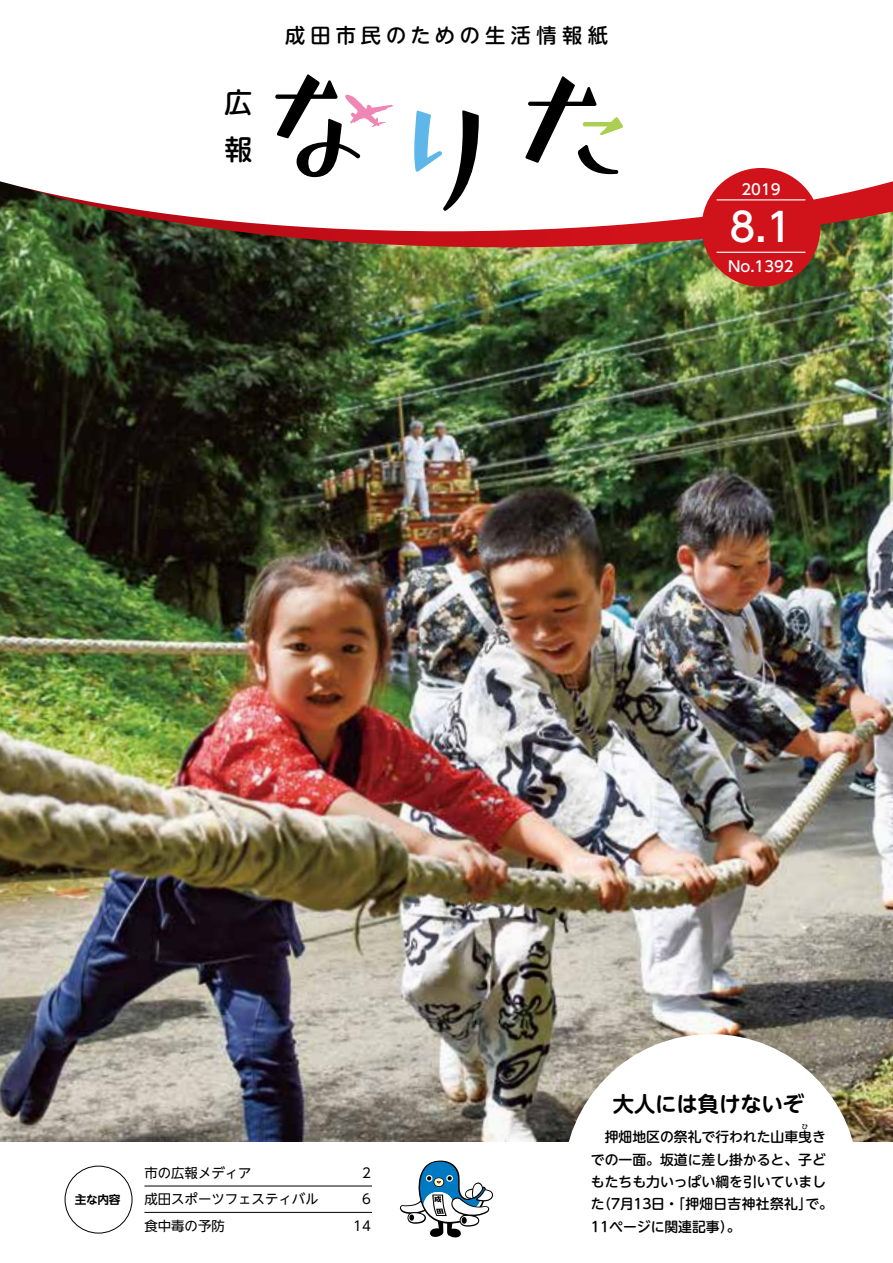
<style>
.page{position:relative;width:893px;height:1263px;background:#fff}
.page>*{position:absolute;margin:0;border:0;box-sizing:border-box;transform-origin:0 0}
.t1{font:500 39.3px "UD Shin Go Pro";color:#fff}
.t2{font:500 27.9px/47px "UD Shin M Go Pr 6";color:#000}
.t3{font:700 21.3px "UD Shin M Go Pr 6 De";color:#000}
.t4{font:500 20.25px "UD Shin M Go Pr 6";letter-spacing:.25em;color:#000}
.t5{font:500 14.85px "UD Shin Go Pro";color:#fff}
.t6{font:500 13.8px/22.4px "UD Shin M Go Pr 6";color:#000}
.t7{font:13.35px "UD Shin Go NT Pro";color:#000}
.t8{font:700 11.7px "UD Shin Go NT Pro De";color:#000}
.t9{font:500 6.45px "UD Shin M Go Pr 6";color:#000}
</style>
<div class="page">
<img style="left:0;top:247px;width:893px;height:894px">
<img style="left:0;top:231px;width:893px;height:16px">
<svg style="left:0;top:168px;width:893px;height:63px"></svg>
<div style="left:702px;top:168px;width:118px;height:119px;background:#d0121b;border-radius:50%"></div>
<hr style="left:717px;top:199px;width:88px;height:1px;background:#fff">
<hr style="left:717px;top:252px;width:88px;height:1px;background:#fff">
<div style="left:65px;top:1166px;width:67px;height:67px;border:1px solid #000;border-radius:50%"></div>
<svg style="left:563px;top:1034px;width:295px;height:108px"></svg>
<svg style="left:525px;top:76px;width:98px;height:98px"></svg>
<svg style="left:414px;top:110px;width:65px;height:101px"></svg>
<svg style="left:275px;top:74px;width:118px;height:103px"></svg>
<hr style="left:144px;top:1186px;width:228px;height:1px;background:#000">
<hr style="left:144px;top:1212px;width:228px;height:1px;background:#000">
<svg style="left:400px;top:1160px;width:93px;height:78px"></svg>
<h2 class="t2" style="left:224px;top:77px;width:29px">広報</h2>
<h3 class="t4" style="left:285px;top:19px;width:324px">成田市民のための生活情報紙</h3>
<p class="t5" style="left:741px;top:177px;width:41px">2019</p>
<h1 class="t1" style="left:730px;top:195px;width:64px">8.1</h1>
<p class="t5" style="left:728px;top:254px;width:67px">No.1392</p>
<p class="t8" style="left:75px;top:1190px;width:47px">主な内容</p>
<p class="t7" style="left:144px;top:1161px;width:109px">市の広報メディア</p>
<p class="t7" style="left:144px;top:1188px;width:176px">成田スポーツフェスティバル</p>
<p class="t7" style="left:144px;top:1215px;width:82px">食中毒の予防</p>
<p class="t7" style="left:362px;top:1161px;width:10px">2</p>
<p class="t7" style="left:362px;top:1188px;width:10px">6</p>
<p class="t7" style="left:353px;top:1215px;width:19px">14</p>
<h3 class="t3" style="left:613px;top:1085px;width:193px">大人には負けないぞ</h3>
<p class="t9" style="left:802px;top:1121px;width:8px">ひ</p>
<p class="t6" style="left:591px;top:1147px;width:244px">での一面。坂道に差し掛かると、子どもたちも力いっぱい綱を引いていまし（た 7月13日・「押畑日吉神社祭礼で」。<br>11ページに関連記事。(</p>
<p class="t6" style="left:591px;top:1125px;width:236px">　押畑地区の祭礼で行われた山車曳き</p>
</div>
